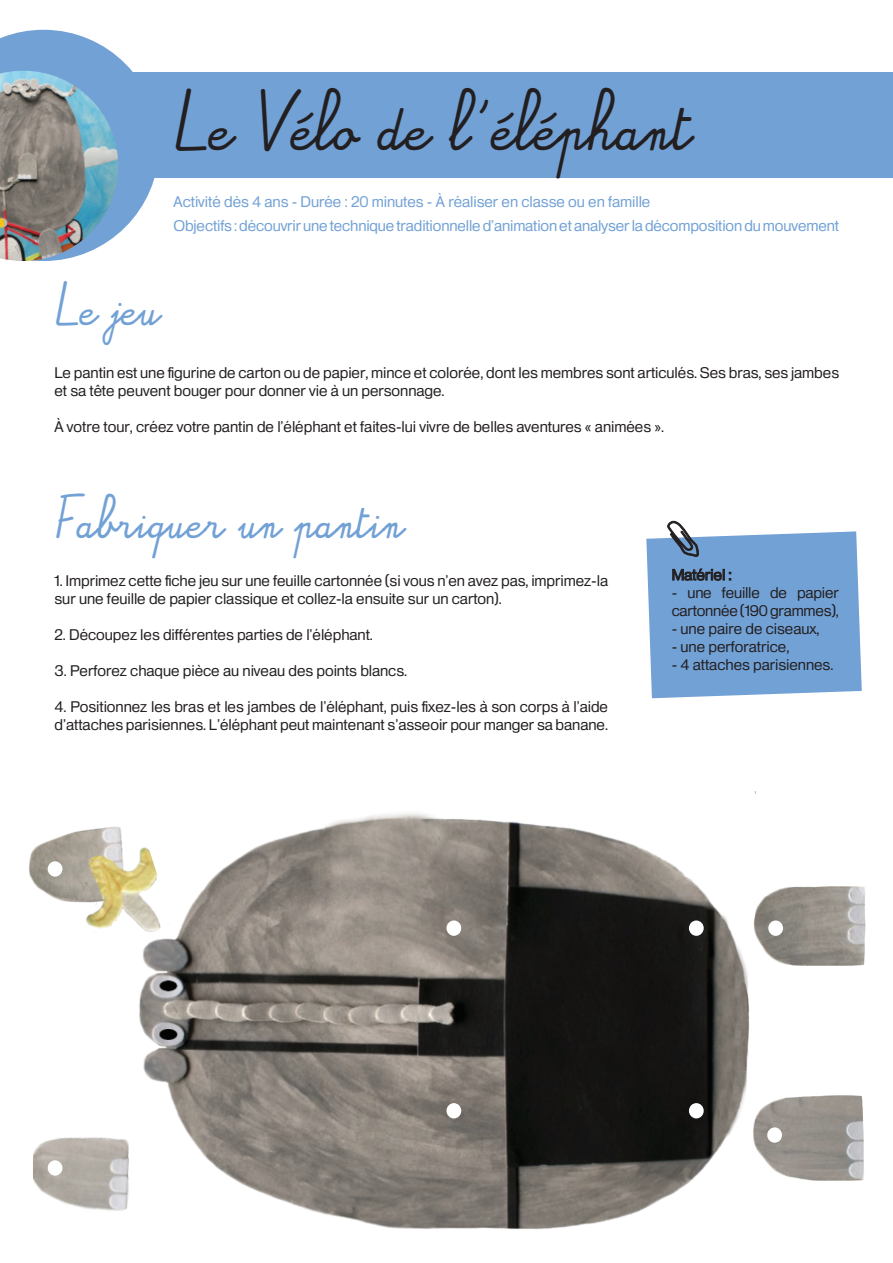
<style>
.page{position:relative;width:893px;height:1263px;background:#fff}
.page>*{position:absolute;margin:0;border:0;box-sizing:border-box;transform-origin:0 0}
.t1{font:42px "Alamain";color:#231f20}
.t2{font:30px "Alamain";color:#72a1d5}
.t3{font:15px/18px "Heldustry FT";color:#231f20}
.t4{font:15px "Heldustry FT";letter-spacing:-.005em;color:#72a1d5}
</style>
<div class="page">
<div style="left:53px;top:72px;width:840px;height:106px;background:#72a1d5"></div>
<svg style="left:0;top:30px;width:155px;height:204px"></svg>
<img style="left:0;top:71px;width:118px;height:190px">
<img style="left:139px;top:792px;width:617px;height:438px">
<img style="left:745px;top:1087px;width:119px;height:100px">
<img style="left:751px;top:885px;width:115px;height:93px">
<img style="left:33px;top:1127px;width:109px;height:99px">
<img style="left:29px;top:827px;width:92px;height:66px">
<img style="left:46px;top:829px;width:131px;height:137px">
<div style="left:767px;top:1127px;width:15px;height:16px;background:#fff;border-radius:50%"></div>
<div style="left:768px;top:920px;width:15px;height:16px;background:#fff;border-radius:50%"></div>
<div style="left:689px;top:1103px;width:15px;height:15px;background:#fff;border-radius:50%"></div>
<div style="left:689px;top:920px;width:15px;height:16px;background:#fff;border-radius:50%"></div>
<div style="left:48px;top:1160px;width:14px;height:15px;background:#fff;border-radius:50%"></div>
<div style="left:48px;top:861px;width:14px;height:16px;background:#fff;border-radius:50%"></div>
<div style="left:446px;top:1103px;width:15px;height:15px;background:#fff;border-radius:50%"></div>
<div style="left:446px;top:920px;width:15px;height:16px;background:#fff;border-radius:50%"></div>
<svg style="left:587px;top:135px;width:7px;height:7px"></svg>
<svg style="left:557px;top:135px;width:6px;height:7px"></svg>
<svg style="left:646px;top:520px;width:216px;height:178px;background:#83abd7"></svg>
<p class="t1" style="left:174px;top:111px;width:519px">Le Vélo de l’éléphant</p>
<p class="t4" style="left:174px;top:193px;width:478px">Activité dès 4 ans - Durée : 20 minutes - À réaliser en classe ou en famille</p>
<p class="t4" style="left:174px;top:217px;width:667px">Objectifs : découvrir une technique traditionnelle d’animation et analyser la décomposition du mouvement</p>
<p class="t2" style="left:54px;top:297px;width:107px">Le jeu</p>
<p class="t3" style="left:54px;top:363px;width:786px">Le pantin est une figurine de carton ou de papier, mince et colorée, dont les membres sont articulés. Ses bras, ses jambes et sa tête peuvent bouger pour donner vie à un personnage.</p>
<p class="t3" style="left:54px;top:417px;width:611px">À votre tour, créez votre pantin de l’éléphant et faites-lui vivre de belles aventures « animées ».</p>
<p class="t2" style="left:55px;top:510px;width:351px">Fabriquer un pantin</p>
<p class="t3" style="left:55px;top:571px;width:555px">1. Imprimez cette fiche jeu sur une feuille cartonnée (si vous n’en avez pas, imprimez-la sur une feuille de papier classique et collez-la ensuite sur un carton).</p>
<p class="t3" style="left:55px;top:625px;width:320px">2. Découpez les différentes parties de l’éléphant.</p>
<p class="t3" style="left:55px;top:661px;width:354px">3. Perforez chaque pièce au niveau des points blancs.</p>
<p class="t3" style="left:55px;top:697px;width:555px">4. Positionnez les bras et les jambes de l’éléphant, puis fixez-les à son corps à l’aide d’attaches parisiennes. L’éléphant peut maintenant s’asseoir pour manger sa banane.</p>
<p class="t3" style="left:672px;top:566px;width:61px">Matériel :</p>
<p class="t3" style="left:672px;top:584px;width:169px">- une feuille de papier cartonnée (190 grammes),</p>
<p class="t3" style="left:672px;top:620px;width:149px">- une paire de ciseaux,</p>
<p class="t3" style="left:672px;top:638px;width:119px">- une perforatrice,</p>
<p class="t3" style="left:672px;top:656px;width:163px">- 4 attaches parisiennes.</p>
</div>
